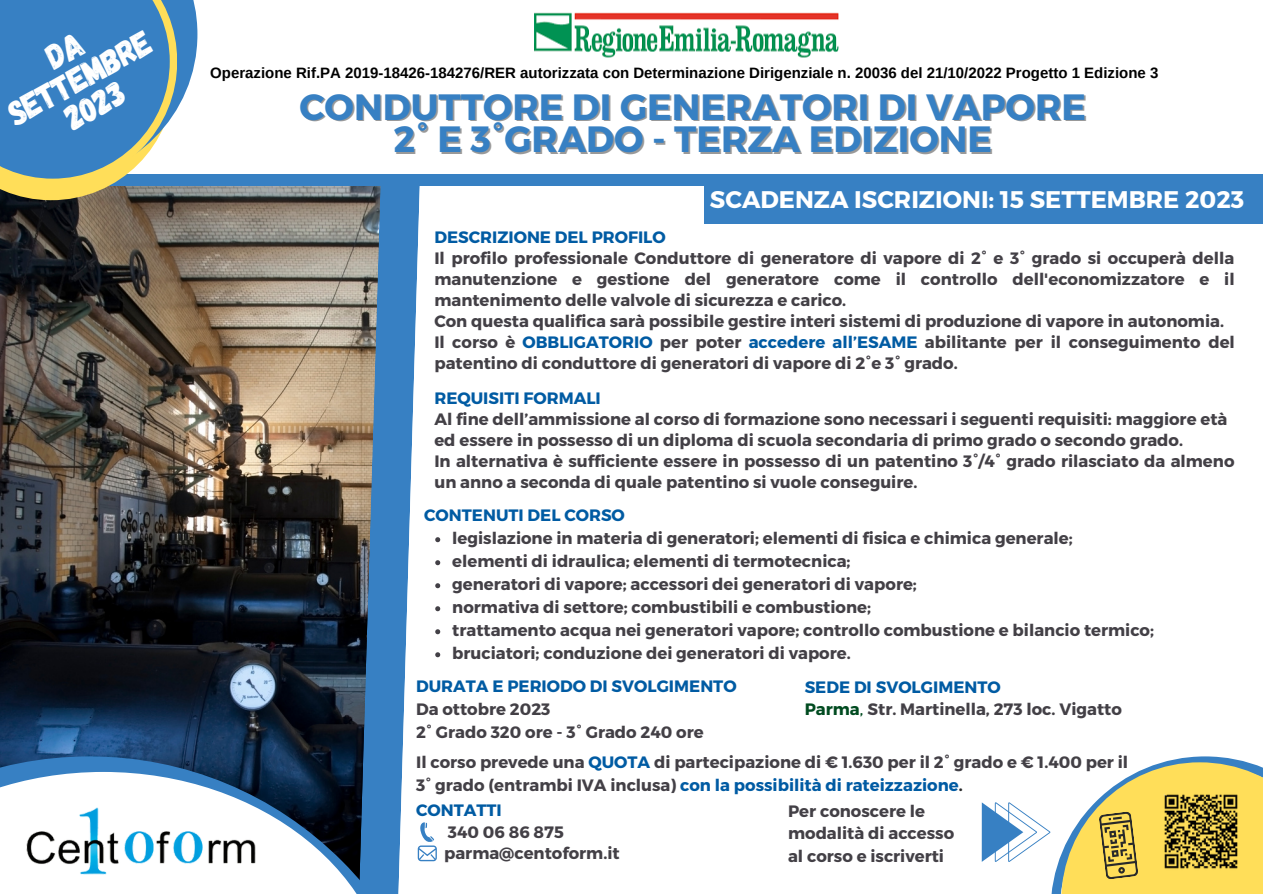
<style>
.page{position:relative;width:1263px;height:894px;background:#fff}
.page>*{position:absolute;margin:0;border:0;box-sizing:border-box;transform-origin:0 0}
.t1{font:700 36.6px "Montserrat";color:#3780c3}
.t2{font:34.35px/31.2px "Gagalin";color:#fff;text-align:center}
.t3{font:700 24px "Montserrat";color:#fff}
.t4{font:700 16.5px/21px "Montserrat";color:#434046}
.t5{font:700 16.5px "Montserrat";color:#005ba3}
.t6{font:700 15px "Arimo";color:#000}
.s1{color:#005ba3}
.s2{color:#004b20}
.s3{font-weight:400;color:#004b20}
.s4{color:#28292a}
</style>
<div class="page">
<img style="left:0;top:186px;width:358px;height:570px">
<svg style="left:0;top:756px;width:358px;height:15px;background:#1f4d7c"></svg>
<svg style="left:0;top:771px;width:358px;height:122px"></svg>
<svg style="left:1050px;top:756px;width:196px;height:137px"></svg>
<svg style="left:1061px;top:762px;width:202px;height:131px;fill:#ffde59"></svg>
<div style="left:52px;top:175px;width:1211px;height:11px;background:#3780c3"></div>
<svg style="left:0;top:186px;width:174px;height:14px;background:#a59456"></svg>
<svg style="left:177px;top:0;width:20px;height:175px"></svg>
<svg style="left:0;top:0;width:177px;height:186px;background:#558fba"></svg>
<svg style="left:1098px;top:810px;width:41px;height:69px;background:#bfa84b"></svg>
<svg style="left:982px;top:802px;width:68px;height:59px"></svg>
<img style="left:534px;top:12px;width:305px;height:46px">
<img style="left:1152px;top:782px;width:98px;height:98px">
<div style="left:704px;top:184px;width:559px;height:40px;background:#3780c3"></div>
<img style="left:26px;top:807px;width:230px;height:66px">
<svg style="left:358px;top:186px;width:82px;height:707px"></svg>
<div style="left:43px;top:32px;width:43px;height:38px;background:#3780c3"></div>
<p class="t2" style="left:2px;top:101px;width:161px;rotate:-29deg">settembre<br>2023</p>
<p class="t6" style="left:210px;top:64px;width:950px">Operazione Rif.PA 2019-18426-184276/RER autorizzata con Determinazione Dirigenziale n. 20036 del 21/10/2022 Progetto 1 Edizione 3</p>
<p class="t1" style="left:299px;top:83px;width:788px">CONDUTTORE DI GENERATORI DI VAPORE</p>
<p class="t1" style="left:393px;top:115px;width:600px">2° E 3°GRADO - TERZA EDIZIONE</p>
<p class="t3" style="left:710px;top:184px;width:536px">SCADENZA ISCRIZIONI: 15 SETTEMBRE 2023</p>
<p class="t5" style="left:434px;top:227px;width:233px">DESCRIZIONE DEL PROFILO</p>
<p class="t4" style="left:434px;top:247px;width:802px;text-align:justify">Il profilo professionale Conduttore di generatore di vapore di 2° e 3° grado si occuperà della manutenzione e gestione del generatore come il controllo dell'economizzatore e il mantenimento delle valvole di sicurezza e carico.</p>
<p class="t4" style="left:434px;top:310px;width:791px">Con questa qualifica sarà possibile gestire interi sistemi di produzione di vapore in autonomia.</p>
<p class="t4" style="left:434px;top:331px;width:802px">Il corso è <span class="s1">OBBLIGATORIO</span> per poter <span class="s1">accedere all’ESAME</span> abilitante per il conseguimento del patentino di conduttore di generatori di vapore di 2°e 3° grado.</p>
<p class="t5" style="left:434px;top:387px;width:168px">REQUISITI FORMALI</p>
<p class="t4" style="left:434px;top:407px;width:794px">Al fine dell’ammissione al corso di formazione sono necessari i seguenti requisiti: maggiore età</p>
<p class="t4" style="left:434px;top:428px;width:750px">ed essere in possesso di un diploma di scuola secondaria di primo grado o secondo grado.</p>
<p class="t4" style="left:434px;top:449px;width:802px">In alternativa è sufficiente essere in possesso di un patentino 3°/4° grado rilasciato da almeno un anno a seconda di quale patentino si vuole conseguire.</p>
<p class="t5" style="left:424px;top:504px;width:202px">CONTENUTI DEL CORSO</p>
<p class="t4" style="left:452px;top:527px;width:622px">legislazione in materia di generatori; elementi di fisica e chimica generale;</p>
<p class="t4" style="left:452px;top:550px;width:400px">elementi di idraulica; elementi di termotecnica;</p>
<p class="t4" style="left:452px;top:573px;width:466px">generatori di vapore; accessori dei generatori di vapore;</p>
<p class="t4" style="left:452px;top:596px;width:420px">normativa di settore; combustibili e combustione;</p>
<p class="t4" style="left:452px;top:619px;width:703px">trattamento acqua nei generatori vapore; controllo combustione e bilancio termico;</p>
<p class="t4" style="left:452px;top:642px;width:400px">bruciatori; conduzione dei generatori di vapore.</p>
<p class="t5" style="left:416px;top:675px;width:322px">DURATA E PERIODO DI SVOLGIMENTO</p>
<p class="t4" style="left:416px;top:697px;width:136px">Da ottobre 2023</p>
<p class="t4" style="left:416px;top:720px;width:289px">2° Grado 320 ore - 3° Grado 240 ore</p>
<p class="t5" style="left:805px;top:676px;width:198px">SEDE DI SVOLGIMENTO</p>
<p class="t4" style="left:805px;top:697px;width:319px"><span class="s2">Parma</span><span class="s3">,</span> Str. Martinella, 273 loc. Vigatto</p>
<p class="t4" style="left:416px;top:750px;width:714px;line-height:22.5px">Il corso prevede una <span class="s1">QUOTA</span> di partecipazione di € 1.630 per il 2° grado e € 1.400 per il<br>3° grado (entrambi IVA inclusa) <span class="s1">con la possibilità di rateizzazione</span><span class="s4">.</span></p>
<p class="t5" style="left:416px;top:799px;width:87px">CONTATTI</p>
<p class="t4" style="left:448px;top:820px;width:117px">340 06 86 875</p>
<p class="t4" style="left:444px;top:841px;width:177px">parma@centoform.it</p>
<p class="t4" style="left:788px;top:798px;width:168px;line-height:22.5px">Per conoscere le modalità di accesso al corso e iscriverti</p>
</div>
